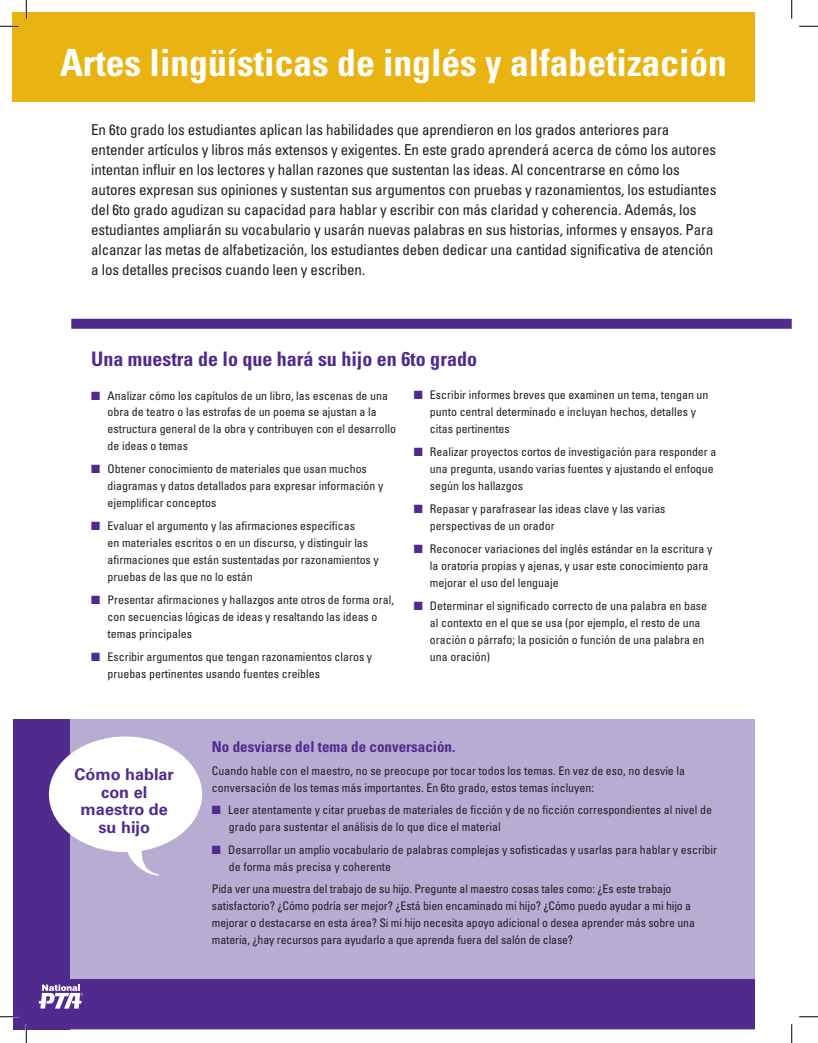
<style>
.page{position:relative;width:818px;height:1043px;background:#fff}
.page>*{position:absolute;margin:0;border:0;box-sizing:border-box;transform-origin:0 0}
.t1{font:700 condensed 37.5px "Univers LT Std";color:#fff}
.t2{font:700 condensed 20px "Univers LT Std";color:#502b8d}
.t3{font:700 16.25px/17.5px "Univers LT Std";color:#502b8d;text-align:center}
.t4{font:condensed 15px/20px "Univers LT Std";letter-spacing:-.01em;color:#231f20}
.t5{font:700 condensed 15px "Univers LT Std";color:#502b8d}
.t6{font:condensed 11.88px/16.9px "Univers LT Std";color:#231f20}
.s1{color:#502b8d}
</style>
<div class="page">
<div style="left:13px;top:13px;width:742px;height:89px;background:#e9b411"></div>
<div style="left:26px;top:719px;width:728px;height:311px;background:#b9acd2"></div>
<div style="left:13px;top:719px;width:56px;height:311px;background:#502b8d"></div>
<div style="left:67px;top:979px;width:687px;height:49px;background:#502b8d"></div>
<div style="left:71px;top:319px;width:720px;height:10px;background:#502b8d"></div>
<div style="left:49px;top:736px;width:153px;height:116px;background:#fff;border-radius:50%"></div>
<svg style="left:127px;top:847px;width:32px;height:29px"></svg>
<svg style="left:38px;top:984px;width:45px;height:25px"></svg>
<svg style="left:0;top:25px;width:19px;height:2px"></svg>
<svg style="left:799px;top:25px;width:19px;height:2px"></svg>
<svg style="left:0;top:1016px;width:19px;height:1px"></svg>
<svg style="left:799px;top:1016px;width:19px;height:1px"></svg>
<svg style="left:25px;top:0;width:2px;height:19px"></svg>
<svg style="left:25px;top:1024px;width:2px;height:18px"></svg>
<svg style="left:791px;top:0;width:1px;height:19px"></svg>
<svg style="left:791px;top:1024px;width:1px;height:18px"></svg>
<h1 class="t1" style="left:60px;top:40px;width:668px">Artes lingüísticas de inglés y alfabetización</h1>
<p class="t4" style="left:91px;top:120px;width:626px">En 6to grado los estudiantes aplican las habilidades que aprendieron en los grados anteriores para entender artículos y libros más extensos y exigentes. En este grado aprenderá acerca de cómo los autores intentan influir en los lectores y hallan razones que sustentan las ideas. Al concentrarse en cómo los autores expresan sus opiniones y sustentan sus argumentos con pruebas y razonamientos, los estudiantes del 6to grado agudizan su capacidad para hablar y escribir con más claridad y coherencia. Además, los estudiantes ampliarán su vocabulario y usarán nuevas palabras en sus historias, informes y ensayos. Para alcanzar las metas de alfabetización, los estudiantes deben dedicar una cantidad significativa de atención a los detalles precisos cuando leen y escriben.</p>
<h2 class="t2" style="left:91px;top:346px;width:387px">Una muestra de lo que hará su hijo en 6to grado</h2>
<p class="t6" style="left:107px;top:387px;width:290px;text-indent:-16px"><span class="s1">■</span> Analizar cómo los capítulos de un libro, las escenas de una obra de teatro o las estrofas de un poema se ajustan a la estructura general de la obra y contribuyen con el desarrollo de ideas o temas</p>
<p class="t6" style="left:107px;top:460px;width:277px;text-indent:-16px"><span class="s1">■</span> Obtener conocimiento de materiales que usan muchos diagramas y datos detallados para expresar información y ejemplificar conceptos</p>
<p class="t6" style="left:107px;top:517px;width:273px;text-indent:-16px"><span class="s1">■</span> Evaluar el argumento y las afirmaciones específicas<br>en materiales escritos o en un discurso, y distinguir las afirmaciones que están sustentadas por razonamientos y pruebas de las que no lo están</p>
<p class="t6" style="left:107px;top:591px;width:288px;text-indent:-16px"><span class="s1">■</span> Presentar afirmaciones y hallazgos ante otros de forma oral, con secuencias lógicas de ideas y resaltando las ideas o temas principales</p>
<p class="t6" style="left:107px;top:648px;width:266px;text-indent:-16px"><span class="s1">■</span> Escribir argumentos que tengan razonamientos claros y pruebas pertinentes usando fuentes creíbles</p>
<p class="t6" style="left:430px;top:386px;width:280px;text-indent:-16px"><span class="s1">■</span> Escribir informes breves que examinen un tema, tengan un punto central determinado e incluyan hechos, detalles y citas pertinentes</p>
<p class="t6" style="left:430px;top:443px;width:288px;text-indent:-16px"><span class="s1">■</span> Realizar proyectos cortos de investigación para responder a una pregunta, usando varias fuentes y ajustando el enfoque según los hallazgos</p>
<p class="t6" style="left:430px;top:500px;width:237px;text-indent:-16px"><span class="s1">■</span> Repasar y parafrasear las ideas clave y las varias perspectivas de un orador</p>
<p class="t6" style="left:430px;top:540px;width:284px;text-indent:-16px"><span class="s1">■</span> Reconocer variaciones del inglés estándar en la escritura y la oratoria propias y ajenas, y usar este conocimiento para mejorar el uso del lenguaje</p>
<p class="t6" style="left:430px;top:597px;width:279px;text-indent:-16px"><span class="s1">■</span> Determinar el significado correcto de una palabra en base al contexto en el que se usa (por ejemplo, el resto de una oración o párrafo; la posición o función de una palabra en una oración)</p>
<h3 class="t3" style="left:75px;top:766px;width:101px">Cómo hablar con el maestro de su hijo</h3>
<p class="t5" style="left:212px;top:737px;width:245px">No desviarse del tema de conversación.</p>
<p class="t6" style="left:212px;top:762px;width:474px">Cuando hable con el maestro, no se preocupe por tocar todos los temas. En vez de eso, no desvíe la conversación de los temas más importantes. En 6to grado, estos temas incluyen:</p>
<p class="t6" style="left:229px;top:801px;width:484px;text-indent:-17px"><span class="s1">■</span> Leer atentamente y citar pruebas de materiales de ficción y de no ficción correspondientes al nivel de grado para sustentar el análisis de lo que dice el material</p>
<p class="t6" style="left:229px;top:840px;width:490px;text-indent:-17px"><span class="s1">■</span> Desarrollar un amplio vocabulario de palabras complejas y sofisticadas y usarlas para hablar y escribir de forma más precisa y coherente</p>
<p class="t6" style="left:212px;top:880px;width:484px">Pida ver una muestra del trabajo de su hijo. Pregunte al maestro cosas tales como: ¿Es este trabajo satisfactorio? ¿Cómo podría ser mejor? ¿Está bien encaminado mi hijo? ¿Cómo puedo ayudar a mi hijo a mejorar o destacarse en esta área? Si mi hijo necesita apoyo adicional o desea aprender más sobre una materia, ¿hay recursos para ayudarlo a que aprenda fuera del salón de clase?</p>
</div>
